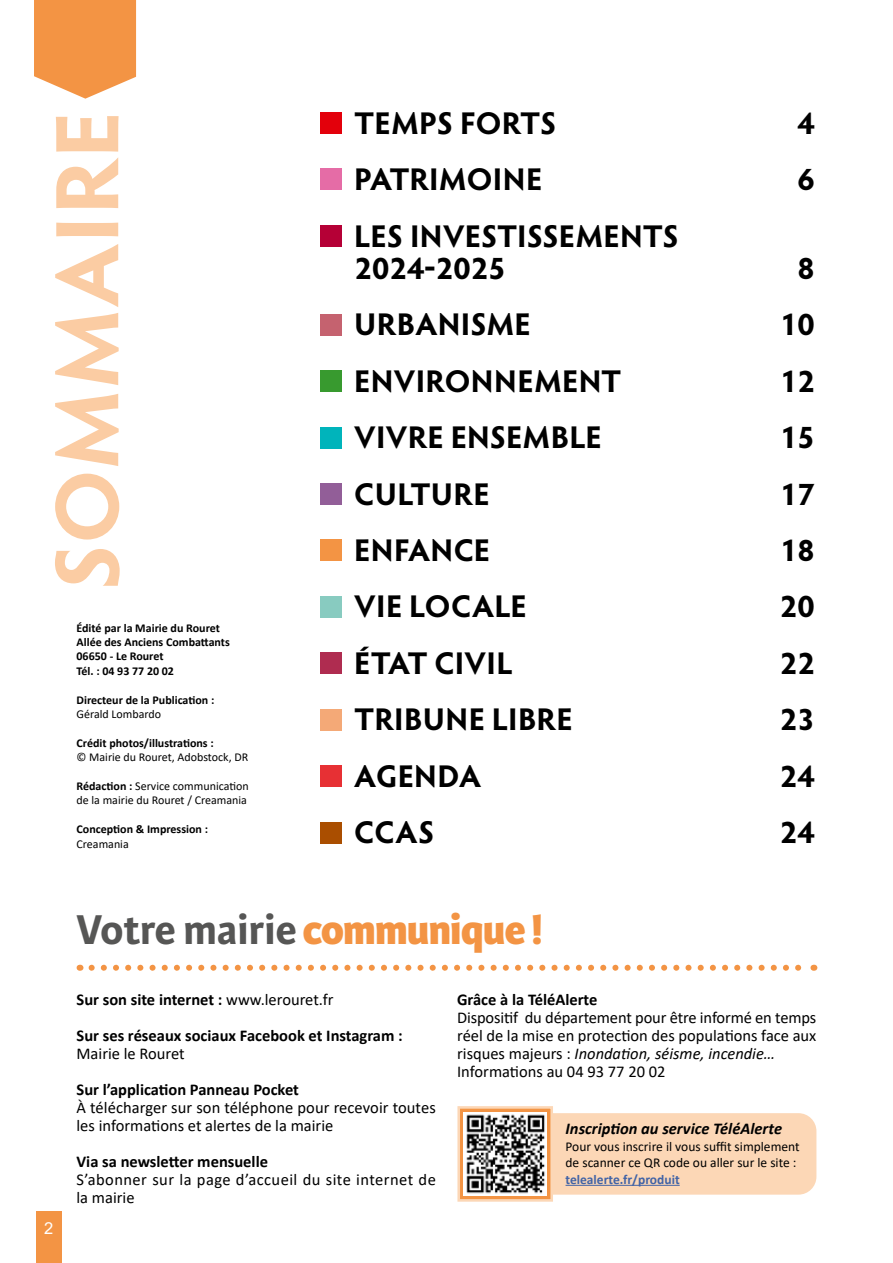
<style>
.page{position:relative;width:893px;height:1263px;background:#fff}
.page>*{position:absolute;margin:0;border:0;box-sizing:border-box;transform-origin:0 0}
.t1{font:700 90.45px "Hypatia Sans Pro";letter-spacing:.015em;color:#fbcca3}
.t2{font:700 44.25px "Karmina Sans";color:#565655}
.t3{font:700 31.5px/32.4px "Hypatia Sans Pro";letter-spacing:.01em;color:#000}
.t4{font:16.5px/18px "Calibri";color:#000}
.t5{font:700 16.5px/36px "Calibri";color:#000}
.t6{font:16.5px/18px "Calibri";letter-spacing:.025em;color:#000}
.t7{font:italic 700 16.5px "Calibri";color:#000}
.t8{font:16.5px "Arial";color:#fff}
.t9{font:13.5px/16.5px "Calibri";color:#000}
.t10{font:700 13.5px "Calibri";color:#4163a6}
.t11{font:700 12px/14.4px "Calibri";color:#000}
.t12{font:12px/14.4px "Calibri";color:#000}
.s1{font-weight:700}
.s2{font-weight:800;color:#f39444}
.s3{font-weight:400}
.s4{font-style:italic}
</style>
<div class="page">
<div style="left:320px;top:112px;width:21px;height:22px;background:#e3000b"></div>
<div style="left:320px;top:169px;width:21px;height:21px;background:#e56ca6"></div>
<div style="left:320px;top:225px;width:21px;height:21px;background:#b50036"></div>
<div style="left:320px;top:314px;width:21px;height:21px;background:#c5626f"></div>
<div style="left:320px;top:370px;width:21px;height:22px;background:#389a2f"></div>
<div style="left:320px;top:427px;width:21px;height:21px;background:#00b4bb"></div>
<div style="left:320px;top:483px;width:21px;height:22px;background:#925e98"></div>
<div style="left:320px;top:540px;width:21px;height:21px;background:#f39444"></div>
<div style="left:320px;top:596px;width:21px;height:21px;background:#88cbc0"></div>
<div style="left:320px;top:653px;width:21px;height:21px;background:#af2c50"></div>
<div style="left:320px;top:709px;width:21px;height:21px;background:#f4a977"></div>
<div style="left:320px;top:765px;width:21px;height:22px;background:#e73034"></div>
<div style="left:320px;top:822px;width:21px;height:21px;background:#aa4e00"></div>
<svg style="left:92px;top:965px;width:710px;height:6px"></svg>
<div style="left:553px;top:1113px;width:263px;height:81px;background:#fcd7b6"></div>
<hr style="left:566px;top:1185px;width:114px;height:1px;background:#4163a6">
<svg style="left:457px;top:1106px;width:96px;height:96px;background:#f7ba86"></svg>
<img style="left:464px;top:1112px;width:83px;height:83px">
<div style="left:36px;top:1212px;width:26px;height:51px;background:#f39444"></div>
<svg style="left:34px;top:0;width:102px;height:99px;background:#f4a059"></svg>
<h1 class="t1" style="left:23px;top:591px;width:481px;rotate:-90deg">SOMMAIRE</h1>
<p class="t11" style="left:77px;top:620px;width:155px">Édité par la Mairie du Rouret<br>Allée des Anciens Combattants<br>06650 - Le Rouret<br>Tél. : 04 93 77 20 02</p>
<p class="t11" style="left:77px;top:692px;width:139px">Directeur de la Publication :</p>
<p class="t12" style="left:77px;top:706px;width:86px">Gérald Lombardo</p>
<p class="t11" style="left:77px;top:735px;width:139px">Crédit photos/illustrations :</p>
<p class="t12" style="left:77px;top:750px;width:173px">© Mairie du Rouret, Adobstock, DR</p>
<p class="t12" style="left:77px;top:778px;width:174px"><span class="s1">Rédaction :</span> Service communication de la mairie du Rouret / Creamania</p>
<p class="t11" style="left:77px;top:822px;width:133px">Conception &amp; Impression :</p>
<p class="t12" style="left:77px;top:836px;width:54px">Creamania</p>
<h3 class="t3" style="left:354px;top:105px;width:204px">TEMPS FORTS</h3>
<h3 class="t3" style="left:797px;top:105px;width:19px">4</h3>
<h3 class="t3" style="left:354px;top:161px;width:190px">PATRIMOINE</h3>
<h3 class="t3" style="left:797px;top:161px;width:19px">6</h3>
<h3 class="t3" style="left:354px;top:218px;width:326px">LES INVESTISSEMENTS<br>2024-2025</h3>
<h3 class="t3" style="left:797px;top:250px;width:19px">8</h3>
<h3 class="t3" style="left:354px;top:307px;width:178px">URBANISME</h3>
<h3 class="t3" style="left:780px;top:307px;width:36px">10</h3>
<h3 class="t3" style="left:354px;top:363px;width:269px">ENVIRONNEMENT</h3>
<h3 class="t3" style="left:780px;top:363px;width:36px">12</h3>
<h3 class="t3" style="left:354px;top:420px;width:249px">VIVRE ENSEMBLE</h3>
<h3 class="t3" style="left:780px;top:420px;width:36px">15</h3>
<h3 class="t3" style="left:354px;top:476px;width:137px">CULTURE</h3>
<h3 class="t3" style="left:780px;top:476px;width:36px">17</h3>
<h3 class="t3" style="left:354px;top:532px;width:137px">ENFANCE</h3>
<h3 class="t3" style="left:780px;top:532px;width:36px">18</h3>
<h3 class="t3" style="left:354px;top:589px;width:174px">VIE LOCALE</h3>
<h3 class="t3" style="left:780px;top:589px;width:36px">20</h3>
<h3 class="t3" style="left:354px;top:645px;width:160px">ÉTAT CIVIL</h3>
<h3 class="t3" style="left:780px;top:645px;width:36px">22</h3>
<h3 class="t3" style="left:354px;top:702px;width:220px">TRIBUNE LIBRE</h3>
<h3 class="t3" style="left:780px;top:702px;width:36px">23</h3>
<h3 class="t3" style="left:354px;top:758px;width:128px">AGENDA</h3>
<h3 class="t3" style="left:780px;top:758px;width:36px">24</h3>
<h3 class="t3" style="left:354px;top:814px;width:82px">CCAS</h3>
<h3 class="t3" style="left:780px;top:814px;width:36px">24</h3>
<h2 class="t2" style="left:77px;top:904px;width:468px">Votre mairie <span class="s2">communique !</span></h2>
<p class="t8" style="left:44px;top:1216px;width:11px">2</p>
<p class="t5" style="left:77px;top:981px;width:328px">Sur son site internet : <span class="s3">www.lerouret.fr<br></span>Sur ses réseaux sociaux Facebook et Instagram :</p>
<p class="t4" style="left:77px;top:1044px;width:110px">Mairie le Rouret</p>
<p class="t5" style="left:77px;top:1071px;width:224px">Sur l’application Panneau Pocket</p>
<p class="t4" style="left:77px;top:1098px;width:361px">À télécharger sur son téléphone pour recevoir toutes les informations et alertes de la mairie</p>
<p class="t5" style="left:77px;top:1143px;width:193px">Via sa newsletter mensuelle</p>
<p class="t6" style="left:77px;top:1170px;width:361px">S’abonner sur la page d’accueil du site internet de la mairie</p>
<p class="t5" style="left:457px;top:981px;width:142px">Grâce à la TéléAlerte</p>
<p class="t4" style="left:457px;top:1008px;width:361px">Dispositif du département pour être informé en temps réel de la mise en protection des populations face aux risques majeurs : <span class="s4">Inondation, séisme, incendie… </span>Informations au 04 93 77 20 02</p>
<p class="t7" style="left:566px;top:1118px;width:218px">Inscription au service TéléAlerte</p>
<p class="t9" style="left:566px;top:1138px;width:236px">Pour vous inscrire il vous suffit simplement de scanner ce QR code ou aller sur le site :</p>
<p class="t10" style="left:566px;top:1170px;width:116px">telealerte.fr/produit</p>
</div>
